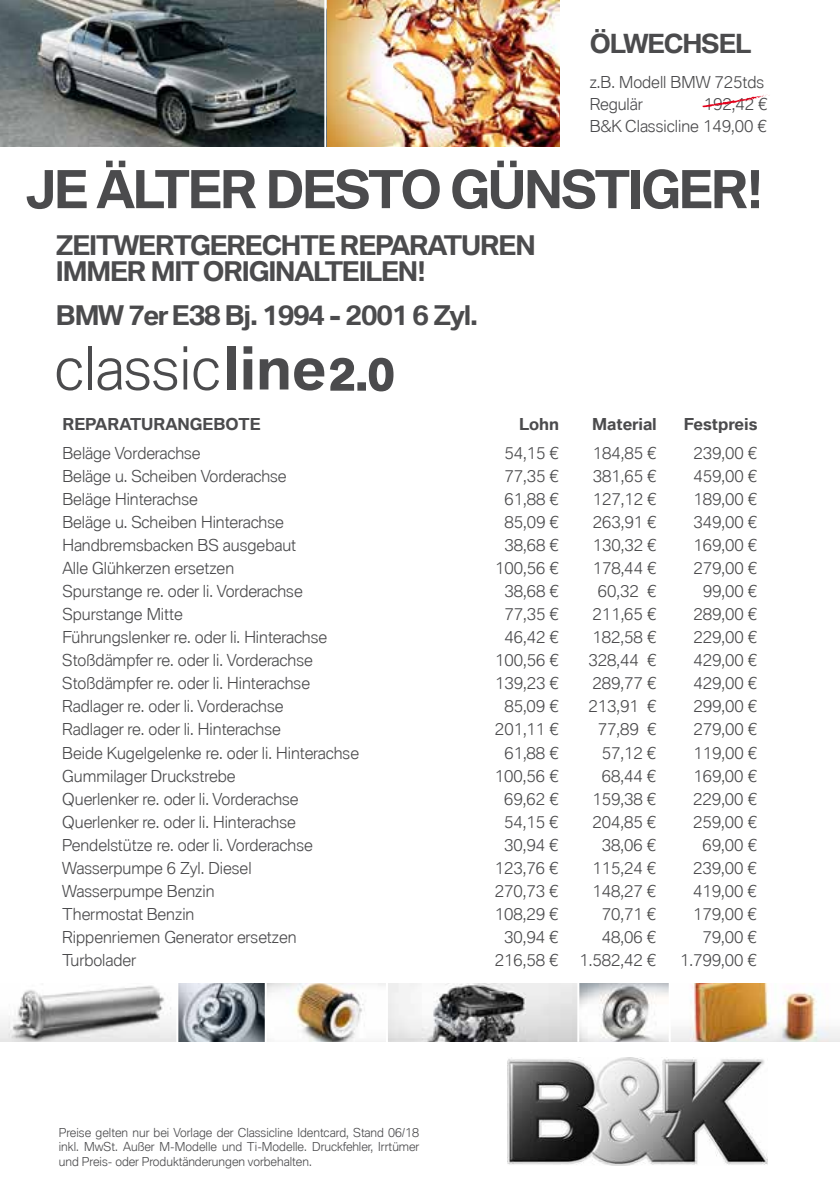
<style>
.page{position:relative;width:840px;height:1191px;background:#fff}
.page>*{position:absolute;margin:0;border:0;box-sizing:border-box;transform-origin:0 0}
.t1{font:700 50.4px "BMW Type Global Pro";letter-spacing:-.045em;color:#4b4b4d}
.t2{font:700 26.4px/26.4px "BMW Type Global Pro";letter-spacing:-.045em;color:#4b4b4d}
.t3{font:700 25.6px "BMW Type Global Pro";letter-spacing:-.045em;color:#4b4b4d}
.t4{font:300 16px/22px "BMW Type Global Pro";color:#4b4b4d}
.t5{font:700 16px "BMW Type Global Pro";color:#4b4b4d}
.t6{font:300 12px/14.4px "BMW Type Global Pro";color:#4b4b4d;text-align:justify}
</style>
<div class="page">
<svg style="left:57px;top:358px;width:25px;height:32px"></svg>
<hr style="left:88px;top:346px;width:3px;height:43px;background:#4b4b4d">
<svg style="left:97px;top:358px;width:80px;height:32px"></svg>
<svg style="left:183px;top:346px;width:4px;height:6px"></svg>
<svg style="left:183px;top:359px;width:4px;height:30px"></svg>
<svg style="left:193px;top:358px;width:26px;height:32px"></svg>
<div style="left:227px;top:346px;width:9px;height:43px;background:#4b4b4d"></div>
<svg style="left:243px;top:346px;width:9px;height:43px"></svg>
<svg style="left:259px;top:358px;width:29px;height:31px"></svg>
<svg style="left:294px;top:357px;width:100px;height:35px"></svg>
<img style="left:507px;top:1057px;width:260px;height:108px">
<img style="left:0;top:983px;width:839px;height:58px">
<img style="left:0;top:0;width:558px;height:146px">
<svg style="left:702px;top:94px;width:68px;height:14px"></svg>
<hr style="left:176px;top:971px;width:2px;height:85px;background:#fff">
<hr style="left:264px;top:971px;width:2px;height:85px;background:#fff">
<hr style="left:386px;top:971px;width:2px;height:85px;background:#fff">
<hr style="left:577px;top:971px;width:2px;height:70px;background:#fff">
<hr style="left:668px;top:971px;width:2px;height:70px;background:#fff">
<hr style="left:324px;top:0;width:2px;height:155px;background:#fff">
<h3 class="t3" style="left:589px;top:30px;width:163px">ÖLWECHSEL</h3>
<p class="t4" style="left:589px;top:72px;width:176px">z.B. Modell BMW 725tds<br>Regulär</p>
<p class="t4" style="left:589px;top:94px;width:180px;text-align:right">192,42 €<br>B&amp;K Classicline 149,00 €</p>
<h1 class="t1" style="left:26px;top:161px;width:739px">JE ÄLTER DESTO GÜNSTIGER!</h1>
<h2 class="t2" style="left:56px;top:233px;width:481px">ZEITWERTGERECHTE REPARATUREN<br>IMMER MIT ORIGINALTEILEN!</h2>
<h2 class="t2" style="left:56px;top:303px;width:423px">BMW 7er E38 Bj. 1994 - 2001 6 Zyl.</h2>
<p class="t5" style="left:62px;top:415px;width:200px">REPARATURANGEBOTE</p>
<p class="t5" style="left:518px;top:415px;width:42px">Lohn</p>
<p class="t5" style="left:592px;top:415px;width:66px">Material</p>
<p class="t5" style="left:683px;top:415px;width:75px">Festpreis</p>
<p class="t4" style="left:62px;top:443px;width:140px">Beläge Vorderachse</p>
<p class="t4" style="left:504px;top:443px;width:56px">54,15 €</p>
<p class="t4" style="left:592px;top:443px;width:66px">184,85 €</p>
<p class="t4" style="left:693px;top:443px;width:66px">239,00 €</p>
<p class="t4" style="left:62px;top:466px;width:226px">Beläge u. Scheiben Vorderachse</p>
<p class="t4" style="left:504px;top:466px;width:56px">77,35 €</p>
<p class="t4" style="left:592px;top:466px;width:66px">381,65 €</p>
<p class="t4" style="left:693px;top:466px;width:66px">459,00 €</p>
<p class="t4" style="left:62px;top:489px;width:137px">Beläge Hinterachse</p>
<p class="t4" style="left:504px;top:489px;width:56px">61,88 €</p>
<p class="t4" style="left:592px;top:489px;width:66px">127,12 €</p>
<p class="t4" style="left:693px;top:489px;width:66px">189,00 €</p>
<p class="t4" style="left:62px;top:512px;width:223px">Beläge u. Scheiben Hinterachse</p>
<p class="t4" style="left:504px;top:512px;width:56px">85,09 €</p>
<p class="t4" style="left:592px;top:512px;width:66px">263,91 €</p>
<p class="t4" style="left:693px;top:512px;width:66px">349,00 €</p>
<p class="t4" style="left:62px;top:535px;width:235px">Handbremsbacken BS ausgebaut</p>
<p class="t4" style="left:504px;top:535px;width:56px">38,68 €</p>
<p class="t4" style="left:592px;top:535px;width:66px">130,32 €</p>
<p class="t4" style="left:693px;top:535px;width:66px">169,00 €</p>
<p class="t4" style="left:62px;top:558px;width:173px">Alle Glühkerzen ersetzen</p>
<p class="t4" style="left:495px;top:558px;width:66px">100,56 €</p>
<p class="t4" style="left:592px;top:558px;width:66px">178,44 €</p>
<p class="t4" style="left:693px;top:558px;width:66px">279,00 €</p>
<p class="t4" style="left:62px;top:581px;width:242px">Spurstange re. oder li. Vorderachse</p>
<p class="t4" style="left:504px;top:581px;width:56px">38,68 €</p>
<p class="t4" style="left:597px;top:581px;width:60px">60,32 €</p>
<p class="t4" style="left:702px;top:581px;width:56px">99,00 €</p>
<p class="t4" style="left:62px;top:604px;width:122px">Spurstange Mitte</p>
<p class="t4" style="left:504px;top:604px;width:56px">77,35 €</p>
<p class="t4" style="left:592px;top:604px;width:66px">211,65 €</p>
<p class="t4" style="left:693px;top:604px;width:66px">289,00 €</p>
<p class="t4" style="left:62px;top:627px;width:266px">Führungslenker re. oder li. Hinterachse</p>
<p class="t4" style="left:504px;top:627px;width:56px">46,42 €</p>
<p class="t4" style="left:592px;top:627px;width:66px">182,58 €</p>
<p class="t4" style="left:693px;top:627px;width:66px">229,00 €</p>
<p class="t4" style="left:62px;top:650px;width:252px">Stoßdämpfer re. oder li. Vorderachse</p>
<p class="t4" style="left:494px;top:650px;width:66px">100,56 €</p>
<p class="t4" style="left:588px;top:650px;width:70px">328,44 €</p>
<p class="t4" style="left:693px;top:650px;width:66px">429,00 €</p>
<p class="t4" style="left:62px;top:673px;width:249px">Stoßdämpfer re. oder li. Hinterachse</p>
<p class="t4" style="left:494px;top:673px;width:66px">139,23 €</p>
<p class="t4" style="left:592px;top:673px;width:66px">289,77 €</p>
<p class="t4" style="left:693px;top:673px;width:66px">429,00 €</p>
<p class="t4" style="left:62px;top:696px;width:223px">Radlager re. oder li. Vorderachse</p>
<p class="t4" style="left:504px;top:696px;width:56px">85,09 €</p>
<p class="t4" style="left:588px;top:696px;width:70px">213,91 €</p>
<p class="t4" style="left:693px;top:696px;width:66px">299,00 €</p>
<p class="t4" style="left:62px;top:719px;width:220px">Radlager re. oder li. Hinterachse</p>
<p class="t4" style="left:494px;top:719px;width:66px">201,11 €</p>
<p class="t4" style="left:597px;top:719px;width:60px">77,89 €</p>
<p class="t4" style="left:693px;top:719px;width:66px">279,00 €</p>
<p class="t4" style="left:62px;top:742px;width:298px">Beide Kugelgelenke re. oder li. Hinterachse</p>
<p class="t4" style="left:504px;top:742px;width:56px">61,88 €</p>
<p class="t4" style="left:601px;top:742px;width:56px">57,12 €</p>
<p class="t4" style="left:693px;top:742px;width:66px">119,00 €</p>
<p class="t4" style="left:62px;top:765px;width:175px">Gummilager Druckstrebe</p>
<p class="t4" style="left:494px;top:765px;width:66px">100,56 €</p>
<p class="t4" style="left:601px;top:765px;width:56px">68,44 €</p>
<p class="t4" style="left:693px;top:765px;width:66px">169,00 €</p>
<p class="t4" style="left:62px;top:788px;width:238px">Querlenker re. oder li. Vorderachse</p>
<p class="t4" style="left:504px;top:788px;width:56px">69,62 €</p>
<p class="t4" style="left:592px;top:788px;width:66px">159,38 €</p>
<p class="t4" style="left:693px;top:788px;width:66px">229,00 €</p>
<p class="t4" style="left:62px;top:812px;width:235px">Querlenker re. oder li. Hinterachse</p>
<p class="t4" style="left:504px;top:812px;width:56px">54,15 €</p>
<p class="t4" style="left:592px;top:812px;width:66px">204,85 €</p>
<p class="t4" style="left:693px;top:812px;width:66px">259,00 €</p>
<p class="t4" style="left:62px;top:835px;width:252px">Pendelstütze re. oder li. Vorderachse</p>
<p class="t4" style="left:504px;top:835px;width:56px">30,94 €</p>
<p class="t4" style="left:601px;top:835px;width:56px">38,06 €</p>
<p class="t4" style="left:702px;top:835px;width:56px">69,00 €</p>
<p class="t4" style="left:62px;top:858px;width:191px">Wasserpumpe 6 Zyl. Diesel</p>
<p class="t4" style="left:494px;top:858px;width:66px">123,76 €</p>
<p class="t4" style="left:592px;top:858px;width:66px">115,24 €</p>
<p class="t4" style="left:692px;top:858px;width:66px">239,00 €</p>
<p class="t4" style="left:62px;top:881px;width:154px">Wasserpumpe Benzin</p>
<p class="t4" style="left:494px;top:881px;width:66px">270,73 €</p>
<p class="t4" style="left:592px;top:881px;width:66px">148,27 €</p>
<p class="t4" style="left:692px;top:881px;width:66px">419,00 €</p>
<p class="t4" style="left:62px;top:904px;width:134px">Thermostat Benzin</p>
<p class="t4" style="left:494px;top:904px;width:66px">108,29 €</p>
<p class="t4" style="left:601px;top:904px;width:56px">70,71 €</p>
<p class="t4" style="left:692px;top:904px;width:66px">179,00 €</p>
<p class="t4" style="left:62px;top:927px;width:236px">Rippenriemen Generator ersetzen</p>
<p class="t4" style="left:504px;top:927px;width:56px">30,94 €</p>
<p class="t4" style="left:601px;top:927px;width:56px">48,06 €</p>
<p class="t4" style="left:702px;top:927px;width:56px">79,00 €</p>
<p class="t4" style="left:62px;top:950px;width:75px">Turbolader</p>
<p class="t4" style="left:494px;top:950px;width:66px">216,58 €</p>
<p class="t4" style="left:579px;top:950px;width:79px">1.582,42 €</p>
<p class="t4" style="left:679px;top:950px;width:79px">1.799,00 €</p>
<p class="t6" style="left:59px;top:1126px;width:362px">Preise gelten nur bei Vorlage der Classicline Identcard, Stand 06/18 inkl. MwSt. Außer M-Modelle und Ti-Modelle. Druckfehler, Irrtümer und Preis- oder Produktänderungen vorbehalten.</p>
</div>
